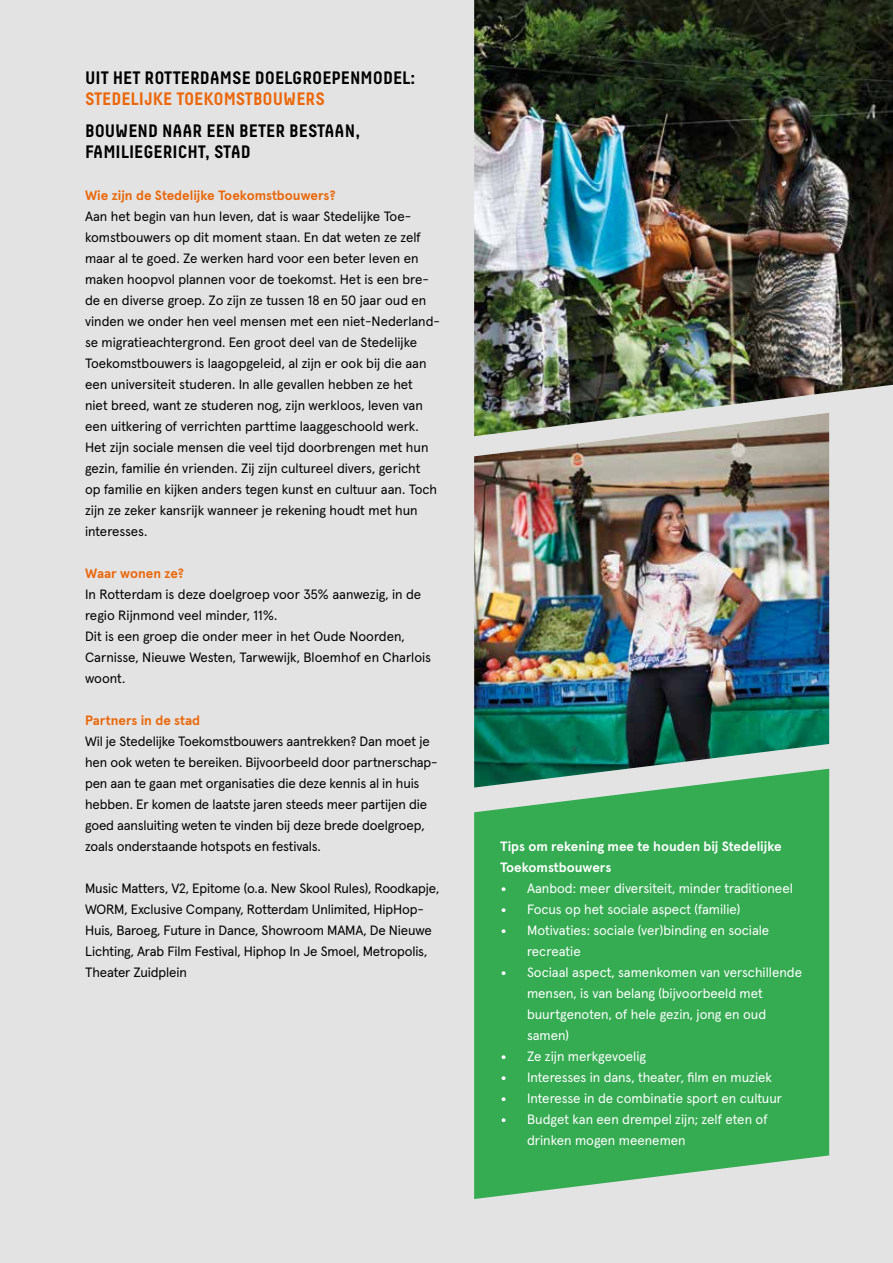
<style>
.page{position:relative;width:893px;height:1263px;background:#e3e3e3}
.page>*{position:absolute;margin:0;border:0;box-sizing:border-box;transform-origin:0 0}
.t1{font:700 18px/21px "Decima Pro";color:#000}
.t2{font:700 18px "Decima Pro";color:#ec6608}
.t3{font:13.5px/21px "Apercu Pro";letter-spacing:-.01em;color:#000}
.t4{font:13.5px/21px "Apercu Pro";color:#fff}
.t5{font:700 13.5px "Apercu Pro";color:#ea6607}
.t6{font:700 13.5px/21px "Apercu Pro";color:#fff}
.s1{font-family:"Trebuchet MS"}
</style>
<div class="page">
<img style="left:474px;top:0;width:419px;height:436px">
<img style="left:474px;top:413px;width:355px;height:356px">
<svg style="left:474px;top:769px;width:355px;height:430px;background:#44af5f"></svg>
<h1 class="t1" style="left:85px;top:67px;width:332px">UIT HET ROTTERDAMSE DOELGROEPENMODEL:</h1>
<h1 class="t2" style="left:85px;top:88px;width:241px">STEDELIJKE TOEKOMSTBOUWERS</h1>
<h1 class="t1" style="left:85px;top:120px;width:277px">BOUWEND NAAR EEN BETER BESTAAN,<br>FAMILIEGERICHT, STAD</h1>
<p class="t5" style="left:85px;top:184px;width:252px">Wie zijn de Stedelijke Toekomstbouwers?</p>
<p class="t3" style="left:85px;top:204px;width:356px">Aan het begin van hun leven, dat is waar Stedelijke Toe&shy;komstbouwers op dit moment staan. En dat weten ze zelf maar al te goed. Ze werken hard voor een beter leven en maken hoopvol plannen voor de toekomst. Het is een bre&shy;de en diverse groep. Zo zijn ze tussen 18 en 50 jaar oud en vinden we onder hen veel mensen met een niet-Nederland&shy;se migratieachtergrond. Een groot deel van de Stedelijke Toekomstbouwers is laagopgeleid, al zijn er ook bij die aan een universiteit studeren. In alle gevallen hebben ze het<br>niet breed, want ze studeren nog, zijn werkloos, leven van een uitkering of verrichten parttime laaggeschoold werk.<br>Het zijn sociale mensen die veel tijd doorbrengen met hun gezin, familie én vrienden. Zij zijn cultureel divers, gericht<br>op familie en kijken anders tegen kunst en cultuur aan. Toch zijn ze zeker kansrijk wanneer je rekening houdt met hun interesses.</p>
<p class="t5" style="left:85px;top:562px;width:100px">Waar wonen ze?</p>
<p class="t3" style="left:85px;top:582px;width:347px">In Rotterdam is deze doelgroep voor 35% aanwezig, in de regio Rijnmond veel minder, 11%.<br>Dit is een groep die onder meer in het Oude Noorden, Carnisse, Nieuwe Westen, Tarwewijk, Bloemhof en Charlois woont.</p>
<p class="t5" style="left:85px;top:709px;width:117px">Partners in de stad</p>
<p class="t3" style="left:85px;top:729px;width:354px">Wil je Stedelijke Toekomstbouwers aantrekken? Dan moet je hen ook weten te bereiken. Bijvoorbeeld door partnerschap&shy;pen aan te gaan met organisaties die deze kennis al in huis hebben. Er komen de laatste jaren steeds meer partijen die goed aansluiting weten te vinden bij deze brede doelgroep, zoals onderstaande hotspots en festivals.</p>
<p class="t3" style="left:85px;top:876px;width:356px">Music Matters, V2, Epitome (o.a. New Skool Rules), Roodkapje, WORM, Exclusive Company, Rotterdam Unlimited, HipHop-Huis, Baroeg, Future in Dance, Showroom MAMA, De Nieuwe Lichting, Arab Film Festival, Hiphop In Je Smoel, Metropolis, Theater Zuidplein</p>
<p class="t6" style="left:500px;top:834px;width:283px">Tips om rekening mee te houden bij Stedelijke<br>Toekomstbouwers</p>
<p class="t4" style="left:500px;top:876px;width:294px"><span class="s1">•</span> Aanbod: meer diversiteit, minder traditioneel</p>
<p class="t4" style="left:500px;top:897px;width:242px"><span class="s1">•</span> Focus op het sociale aspect (familie)</p>
<p class="t4" style="left:527px;top:918px;width:244px;text-indent:-27px"><span class="s1">•</span> Motivaties: sociale (ver)binding en sociale recreatie</p>
<p class="t4" style="left:527px;top:960px;width:277px;text-indent:-27px"><span class="s1">•</span> Sociaal aspect, samenkomen van verschillende mensen, is van belang (bijvoorbeeld met buurtgenoten, of hele gezin, jong en oud samen)</p>
<p class="t4" style="left:500px;top:1044px;width:148px"><span class="s1">•</span> Ze zijn merkgevoelig</p>
<p class="t4" style="left:500px;top:1065px;width:274px"><span class="s1">•</span> Interesses in dans, theater, film en muziek</p>
<p class="t4" style="left:500px;top:1086px;width:284px"><span class="s1">•</span> Interesse in de combinatie sport en cultuur</p>
<p class="t4" style="left:527px;top:1107px;width:242px;text-indent:-27px"><span class="s1">•</span> Budget kan een drempel zijn; zelf eten of drinken mogen meenemen</p>
</div>
